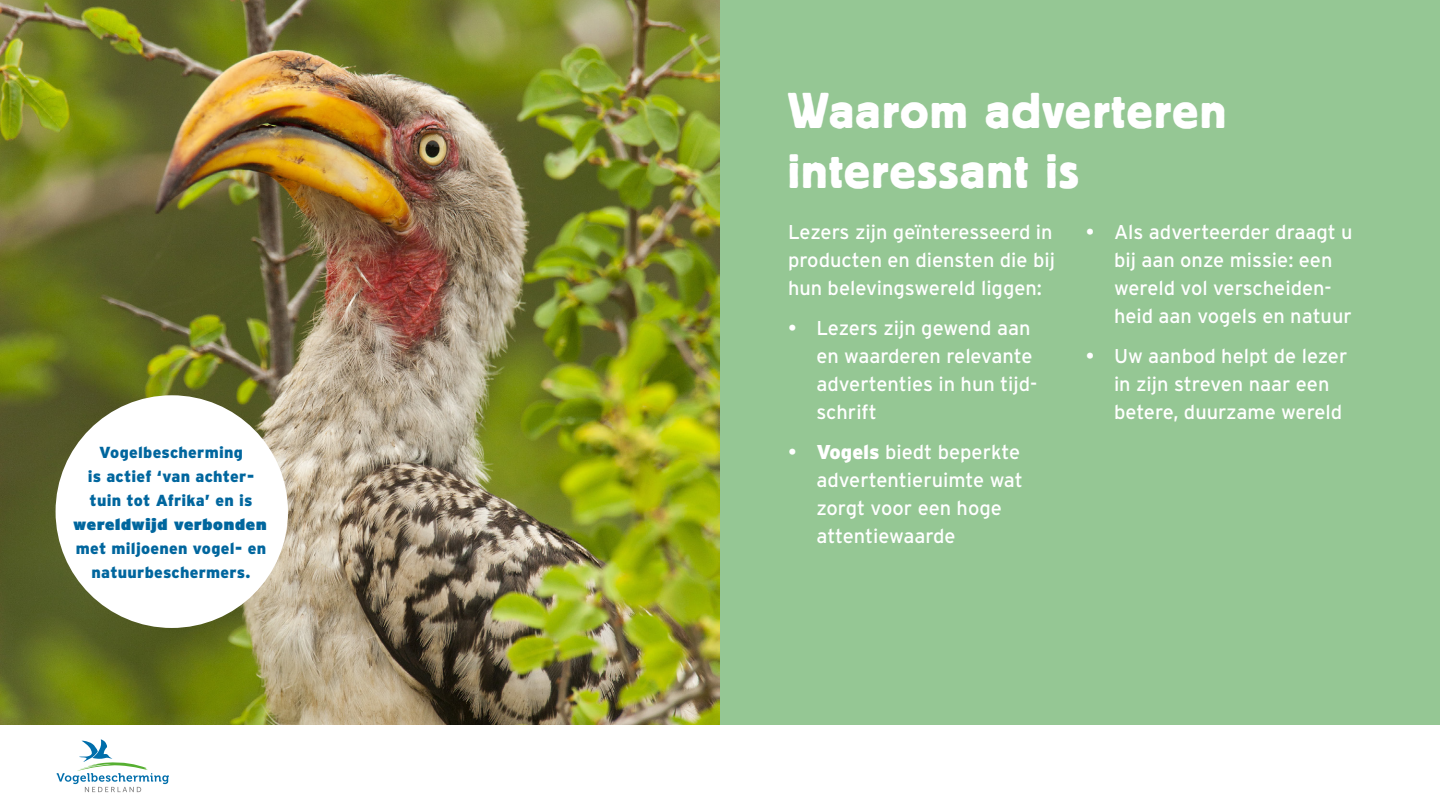
<style>
.page{position:relative;width:1440px;height:811px;background:#fff}
.page>*{position:absolute;margin:0;border:0;box-sizing:border-box;transform-origin:0 0}
.t1{font:50px/60px "Block BE";letter-spacing:.03em;color:#fff}
.t2{font:20px/28px "Interstate";color:#fff}
.t3{font:900 16px/24px "Interstate";letter-spacing:.015em;color:#00669e;text-align:center}
.s1{font-style:inherit}
.s2{font-weight:900}
</style>
<div class="page">
<div style="left:0;top:0;width:1440px;height:746px;background:#95c794"></div>
<img style="left:0;top:0;width:720px;height:725px">
<div style="left:56px;top:395px;width:232px;height:232px;background:#fff;border-radius:50%"></div>
<div style="left:0;top:725px;width:1440px;height:85px;background:#fff"></div>
<svg style="left:57px;top:739px;width:112px;height:52px"></svg>
<p class="t3" style="left:74px;top:440px;width:194px">Vogelbescherming<br>is actief ‘van achter&shy;tuin tot Afrika’ en is <span class="s1">wereldwijd verbonden </span>met miljoenen vogel- en natuurbeschermers.</p>
<p class="t1" style="left:788px;top:79px;width:440px">Waarom adverteren interessant is</p>
<p class="t2" style="left:1114px;top:217px;width:240px;text-indent:-28px">• Als adverteerder draagt u bij aan onze missie: een wereld vol verscheiden&shy;heid aan vogels en natuur</p>
<p class="t2" style="left:1114px;top:341px;width:235px;text-indent:-28px">• Uw aanbod helpt de lezer in zijn streven naar een betere, duurzame wereld</p>
<p class="t2" style="left:788px;top:217px;width:268px">Lezers zijn geïnteresseerd in producten en diensten die bij hun belevingswereld liggen:</p>
<p class="t2" style="left:816px;top:313px;width:223px;text-indent:-28px">• Lezers zijn gewend aan en waarderen relevante advertenties in hun tijd&shy;schrift</p>
<p class="t2" style="left:816px;top:437px;width:208px;text-indent:-28px">• <span class="s2">Vogels</span> biedt beperkte advertentieruimte wat zorgt voor een hoge attentiewaarde</p>
</div>
